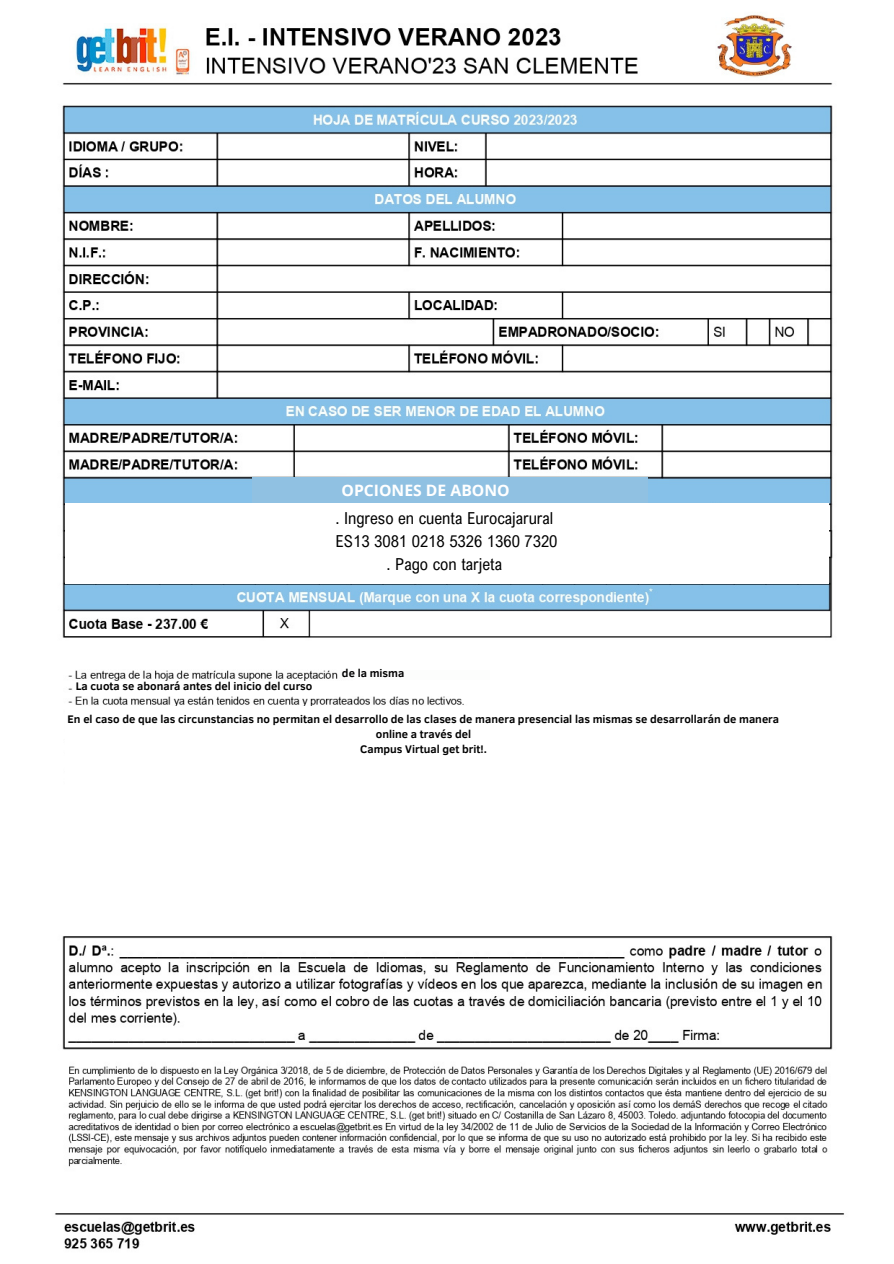
<style>
.page{position:relative;width:894px;height:1264px;background:#fff}
.page>*{position:absolute;margin:0;border:0;box-sizing:border-box;transform-origin:0 0}
.t1{font:16.5px "Arial Nova Cond";color:#000}
.t2{font:700 15.75px "Open Sans";color:#fff}
.t3{font:700 11.25px/15px "Clear Sans";color:#000;text-align:center}
</style>
<div class="page">
<img style="left:55px;top:15px;width:789px;height:1234px">
<div style="left:65px;top:503px;width:762px;height:80px;background:#fff"></div>
<div style="left:253px;top:478px;width:394px;height:25px;background:#90c1e2"></div>
<div style="left:353px;top:669px;width:187px;height:11px;background:#fff"></div>
<div style="left:340px;top:670px;width:149px;height:9px;background:#fcfdfc"></div>
<div style="left:74px;top:680px;width:545px;height:16px;background:#fff"></div>
<div style="left:65px;top:706px;width:762px;height:116px;background:#fff"></div>
<p class="t2" style="left:341px;top:479px;width:170px">OPCIONES DE ABONO</p>
<p class="t1" style="left:335px;top:508px;width:219px">. Ingreso en cuenta Eurocajarural</p>
<p class="t1" style="left:335px;top:531px;width:223px">ES13 3081 0218 5326 1360 7320</p>
<p class="t1" style="left:386px;top:553px;width:117px">. Pago con tarjeta</p>
<p class="t3" style="left:342px;top:665px;width:64px">de la misma</p>
<p class="t3" style="left:76px;top:678px;width:238px">La cuota se abonará antes del inicio del curso</p>
<p class="t3" style="left:68px;top:711px;width:712px">En el caso de que las circunstancias no permitan el desarrollo de las clases de manera presencial las mismas se desarrollarán de manera online a través del</p>
<p class="t3" style="left:360px;top:741px;width:128px">Campus Virtual get brit!.</p>
</div>
